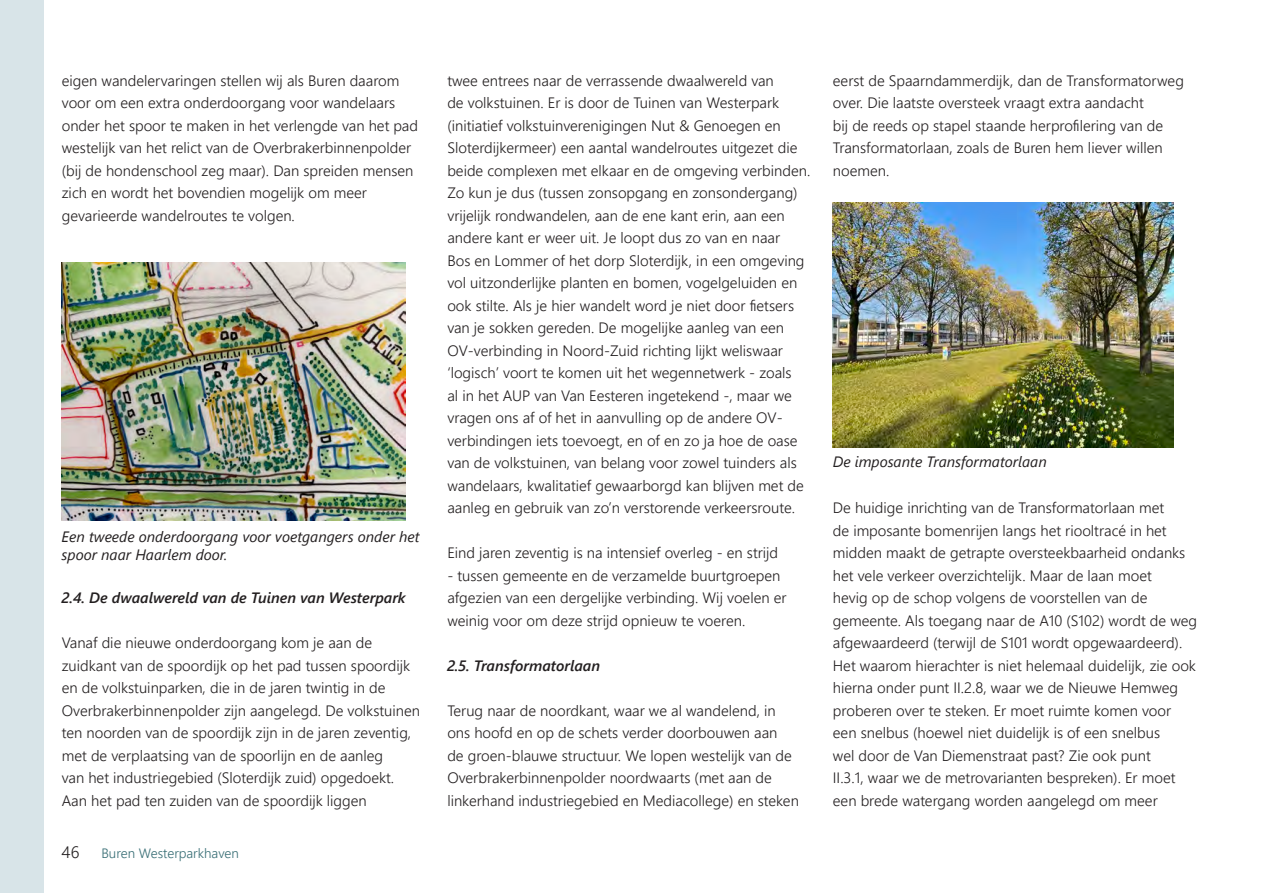
<style>
.page{position:relative;width:1263px;height:893px;background:#fff}
.page>*{position:absolute;margin:0;border:0;box-sizing:border-box;transform-origin:0 0}
.t1{font:300 16.5px "Segoe UI";color:#231f20}
.Body_Text{font:300 15px/22.5px "Segoe UI";color:#231f20}
.Body-Image_Caption{font:italic 15px "Segoe UI";color:#231f20}
.t2{font:italic 600 15px "Segoe UI";color:#231f20}
.Footnotes{font:300 13.5px "Segoe UI";color:#386e75}
</style>
<div class="page">
<div style="left:0;top:0;width:43px;height:893px;background:#d8e4e8"></div>
<img style="left:62px;top:262px;width:344px;height:258px">
<img style="left:833px;top:203px;width:340px;height:244px">
<p class="Body_Text" style="left:62px;top:67px;width:358px">eigen wandelervaringen stellen wij als Buren daarom voor om een extra onderdoorgang voor wandelaars onder het spoor te maken in het verlengde van het pad westelijk van het relict van de Overbrakerbinnenpolder (bij de hondenschool zeg maar). Dan spreiden mensen zich en wordt het bovendien mogelijk om meer gevarieerde wandelroutes te volgen.</p>
<p class="Body-Image_Caption" style="left:62px;top:522px;width:359px">Een tweede onderdoorgang voor voetgangers onder het</p>
<p class="Body-Image_Caption" style="left:62px;top:540px;width:167px">spoor naar Haarlem door.</p>
<h4 class="t2" style="left:62px;top:584px;width:346px">2.4. De dwaalwereld van de Tuinen van Westerpark</h4>
<p class="Body_Text" style="left:62px;top:630px;width:360px">Vanaf die nieuwe onderdoorgang kom je aan de zuidkant van de spoordijk op het pad tussen spoordijk en de volkstuinparken, die in de jaren twintig in de Overbrakerbinnenpolder zijn aangelegd. De volkstuinen ten noorden van de spoordijk zijn in de jaren zeventig, met de verplaatsing van de spoorlijn en de aanleg<br>van het industriegebied (Sloterdijk zuid) opgedoekt.<br>Aan het pad ten zuiden van de spoordijk liggen</p>
<p class="t1" style="left:62px;top:836px;width:19px">46</p>
<p class="Footnotes" style="left:101px;top:840px;width:139px">Buren Westerparkhaven</p>
<p class="Body_Text" style="left:447px;top:67px;width:364px">twee entrees naar de verrassende dwaalwereld van<br>de volkstuinen. Er is door de Tuinen van Westerpark (initiatief volkstuinverenigingen Nut &amp; Genoegen en Sloterdijkermeer) een aantal wandelroutes uitgezet die beide complexen met elkaar en de omgeving verbinden.<br>Zo kun je dus (tussen zonsopgang en zonsondergang) vrijelijk rondwandelen, aan de ene kant erin, aan een andere kant er weer uit. Je loopt dus zo van en naar<br>Bos en Lommer of het dorp Sloterdijk, in een omgeving vol uitzonderlijke planten en bomen, vogelgeluiden en ook stilte. Als je hier wandelt word je niet door fietsers van je sokken gereden. De mogelijke aanleg van een OV-verbinding in Noord-Zuid richting lijkt weliswaar ‘logisch’ voort te komen uit het wegennetwerk - zoals<br>al in het AUP van Van Eesteren ingetekend -, maar we vragen ons af of het in aanvulling op de andere OV&shy;verbindingen iets toevoegt, en of en zo ja hoe de oase van de volkstuinen, van belang voor zowel tuinders als wandelaars, kwalitatief gewaarborgd kan blijven met de aanleg en gebruik van zo’n verstorende verkeersroute.</p>
<p class="Body_Text" style="left:447px;top:540px;width:332px">Eind jaren zeventig is na intensief overleg - en strijd</p>
<p class="Body_Text" style="left:447px;top:562px;width:341px">- tussen gemeente en de verzamelde buurtgroepen afgezien van een dergelijke verbinding. Wij voelen er weinig voor om deze strijd opnieuw te voeren.</p>
<h4 class="t2" style="left:447px;top:651px;width:154px">2.5. Transformatorlaan</h4>
<p class="Body_Text" style="left:447px;top:697px;width:353px">Terug naar de noordkant, waar we al wandelend, in ons hoofd en op de schets verder doorbouwen aan<br>de groen-blauwe structuur. We lopen westelijk van de Overbrakerbinnenpolder noordwaarts (met aan de linkerhand industriegebied en Mediacollege) en steken</p>
<p class="Body_Text" style="left:833px;top:67px;width:352px">eerst de Spaarndammerdijk, dan de Transformatorweg over. Die laatste oversteek vraagt extra aandacht<br>bij de reeds op stapel staande herprofilering van de Transformatorlaan, zoals de Buren hem liever willen noemen.</p>
<p class="Body-Image_Caption" style="left:833px;top:448px;width:215px">De imposante Transformatorlaan</p>
<p class="Body_Text" style="left:833px;top:495px;width:366px">De huidige inrichting van de Transformatorlaan met<br>de imposante bomenrijen langs het riooltracé in het midden maakt de getrapte oversteekbaarheid ondanks het vele verkeer overzichtelijk. Maar de laan moet<br>hevig op de schop volgens de voorstellen van de gemeente. Als toegang naar de A10 (S102) wordt de weg afgewaardeerd (terwijl de S101 wordt opgewaardeerd).<br>Het waarom hierachter is niet helemaal duidelijk, zie ook hierna onder punt II.2.8, waar we de Nieuwe Hemweg proberen over te steken. Er moet ruimte komen voor een snelbus (hoewel niet duidelijk is of een snelbus<br>wel door de Van Diemenstraat past? Zie ook punt<br>II.3.1, waar we de metrovarianten bespreken). Er moet een brede watergang worden aangelegd om meer</p>
</div>
